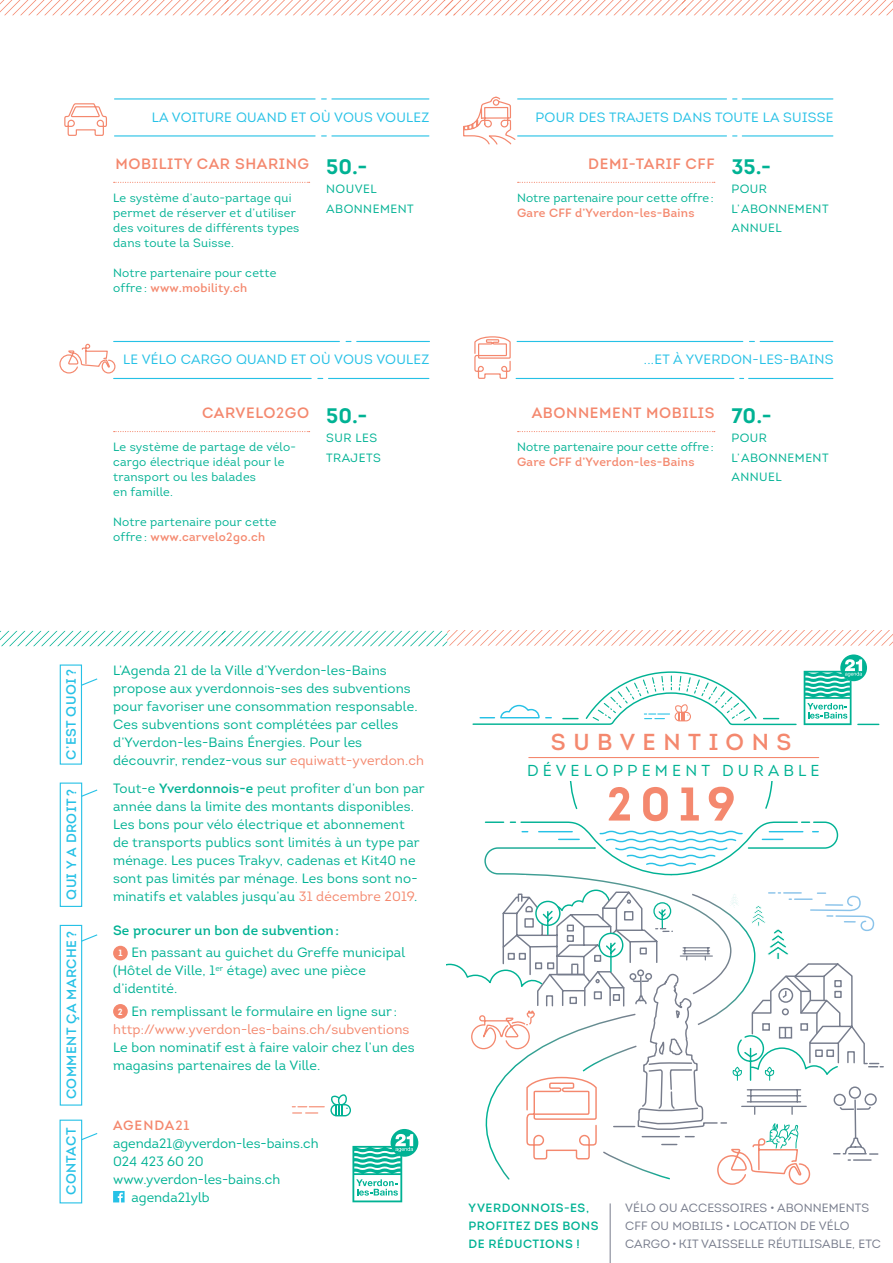
<style>
.page{position:relative;width:893px;height:1263px;background:#fff}
.page>*{position:absolute;margin:0;border:0;box-sizing:border-box;transform-origin:0 0}
.t1{font:23.1px "Intro";letter-spacing:.325em;color:#f4886e}
.programme_dates{font:700 21px "Intro";color:#00b294}
.t2{font:15.9px "Intro";letter-spacing:.26em;color:#00b294}
.texte_courant{font:15px "Intro";letter-spacing:.04em;color:#f4886e}
.texte_courant-2{font:13.5px/18px "Intro";letter-spacing:.01em;color:#00b294}
.texte_courant-3{font:13.5px "Intro";letter-spacing:.02em;color:#26c1e6}
.t3{font:13.5px "Intro";letter-spacing:.03em;color:#26c1e6}
.texte_courant-4{font:13.5px "Intro";letter-spacing:.01em;color:#f4886e}
.texte_courant-5{font:13.5px "Intro";letter-spacing:.01em;color:#00b294}
.texte_courant-6{font:13.5px "Intro";letter-spacing:.07em;color:#f4886e}
.texte_courant-7{font:12px/15px "Intro";letter-spacing:.02em;color:#00b294}
.t4{font:12px/18px "Intro";letter-spacing:.01em;color:#777c8c}
.programme_dates-2{font:12px/19.5px "Intro";letter-spacing:.04em;color:#00b294}
.texte_courant-8{font:12px "Intro";letter-spacing:.02em;color:#f4886e}
.t5{font:12px/18px "Intro";letter-spacing:.045em;color:#00b294}
.t6{font:700 9px "Intro";color:#fff}
.s1{color:#f4886e}
.s2{font-style:inherit}
.s3{font-size:11.7px}
</style>
<div class="page">
<svg style="left:804px;top:654px;width:63px;height:38px"></svg>
<svg style="left:472px;top:692px;width:408px;height:67px"></svg>
<svg style="left:584px;top:671px;width:174px;height:51px"></svg>
<svg style="left:552px;top:754px;width:268px;height:5px"></svg>
<hr style="left:529px;top:757px;width:290px;height:1px;background:#f4886e">
<svg style="left:479px;top:704px;width:74px;height:15px"></svg>
<svg style="left:446px;top:781px;width:437px;height:404px"></svg>
<div style="left:60px;top:782px;width:22px;height:125px;border:1px solid #26c1e6"></div>
<div style="left:60px;top:925px;width:22px;height:180px;border:1px solid #26c1e6"></div>
<div style="left:60px;top:1119px;width:22px;height:84px;border:1px solid #26c1e6"></div>
<div style="left:60px;top:664px;width:22px;height:101px;border:1px solid #26c1e6"></div>
<svg style="left:114px;top:182px;width:196px;height:1px"></svg>
<svg style="left:518px;top:182px;width:197px;height:1px"></svg>
<hr style="left:518px;top:135px;width:208px;height:2px;background:#26c1e6">
<hr style="left:742px;top:135px;width:91px;height:2px;background:#26c1e6">
<hr style="left:518px;top:98px;width:208px;height:2px;background:#26c1e6">
<hr style="left:742px;top:98px;width:91px;height:2px;background:#26c1e6">
<svg style="left:463px;top:96px;width:53px;height:49px"></svg>
<hr style="left:115px;top:135px;width:200px;height:2px;background:#26c1e6">
<hr style="left:332px;top:135px;width:97px;height:2px;background:#26c1e6">
<hr style="left:115px;top:98px;width:200px;height:2px;background:#26c1e6">
<hr style="left:332px;top:98px;width:97px;height:2px;background:#26c1e6">
<svg style="left:64px;top:103px;width:43px;height:33px"></svg>
<svg style="left:80px;top:933px;width:18px;height:10px"></svg>
<svg style="left:80px;top:1132px;width:18px;height:9px"></svg>
<svg style="left:80px;top:788px;width:18px;height:10px"></svg>
<svg style="left:80px;top:677px;width:18px;height:10px"></svg>
<div style="left:113px;top:946px;width:15px;height:14px;background:#f4886e;border-radius:50%"></div>
<div style="left:113px;top:1004px;width:15px;height:15px;background:#f4886e;border-radius:50%"></div>
<svg style="left:518px;top:431px;width:197px;height:1px"></svg>
<hr style="left:517px;top:341px;width:226px;height:1px;background:#26c1e6">
<hr style="left:760px;top:341px;width:73px;height:1px;background:#26c1e6">
<hr style="left:516px;top:378px;width:218px;height:1px;background:#26c1e6">
<hr style="left:749px;top:378px;width:84px;height:1px;background:#26c1e6">
<hr style="left:114px;top:378px;width:197px;height:1px;background:#26c1e6">
<hr style="left:328px;top:378px;width:101px;height:1px;background:#26c1e6">
<hr style="left:114px;top:341px;width:225px;height:1px;background:#26c1e6">
<hr style="left:357px;top:341px;width:72px;height:1px;background:#26c1e6">
<svg style="left:114px;top:431px;width:196px;height:1px"></svg>
<svg style="left:59px;top:343px;width:57px;height:31px"></svg>
<svg style="left:0;top:0;width:893px;height:15px"></svg>
<svg style="left:0;top:631px;width:893px;height:15px"></svg>
<svg style="left:474px;top:337px;width:37px;height:42px"></svg>
<svg style="left:113px;top:1191px;width:12px;height:11px"></svg>
<svg style="left:330px;top:1094px;width:21px;height:22px"></svg>
<svg style="left:292px;top:1106px;width:32px;height:7px"></svg>
<svg style="left:352px;top:1129px;width:66px;height:73px"></svg>
<hr style="left:610px;top:1203px;width:1px;height:60px;background:#777c8c">
<p class="texte_courant-3" style="left:152px;top:109px;width:279px">LA VOITURE QUAND ET OÙ VOUS VOULEZ</p>
<p class="texte_courant" style="left:116px;top:154px;width:195px">MOBILITY CAR SHARING</p>
<p class="texte_courant-7" style="left:113px;top:191px;width:188px">Le système d’auto-partage qui permet de réserver et d’utiliser des voitures de différents types dans toute la Suisse.</p>
<p class="texte_courant-7" style="left:113px;top:266px;width:165px">Notre partenaire pour cette offre : <span class="s1">www.mobility.ch</span></p>
<p class="programme_dates" style="left:326px;top:153px;width:43px">50.-</p>
<p class="programme_dates-2" style="left:326px;top:179px;width:89px">NOUVEL<br>ABONNEMENT</p>
<p class="texte_courant-3" style="left:123px;top:351px;width:308px">LE VÉLO CARGO QUAND ET OÙ VOUS VOULEZ</p>
<p class="texte_courant" style="left:202px;top:404px;width:109px">CARVELO2GO</p>
<p class="texte_courant-7" style="left:113px;top:440px;width:185px">Le système de partage de vélo&shy;cargo électrique idéal pour le transport ou les balades</p>
<p class="texte_courant-7" style="left:113px;top:485px;width:61px">en famille.</p>
<p class="texte_courant-7" style="left:113px;top:515px;width:165px">Notre partenaire pour cette offre : <span class="s1">www.carvelo2go.ch</span></p>
<p class="programme_dates" style="left:326px;top:402px;width:43px">50.-</p>
<p class="programme_dates-2" style="left:326px;top:428px;width:56px">SUR LES<br>TRAJETS</p>
<p class="texte_courant-3" style="left:535px;top:109px;width:299px">POUR DES TRAJETS DANS TOUTE LA SUISSE</p>
<p class="texte_courant" style="left:588px;top:154px;width:128px">DEMI-TARIF CFF</p>
<p class="texte_courant-7" style="left:517px;top:191px;width:198px">Notre partenaire pour cette offre :</p>
<p class="texte_courant-8" style="left:517px;top:205px;width:179px">Gare CFF d’Yverdon-les-Bains</p>
<p class="programme_dates" style="left:731px;top:153px;width:41px">35.-</p>
<p class="programme_dates-2" style="left:731px;top:179px;width:37px">POUR</p>
<p class="programme_dates-2" style="left:731px;top:199px;width:99px">L’ABONNEMENT</p>
<p class="programme_dates-2" style="left:731px;top:218px;width:52px">ANNUEL</p>
<p class="texte_courant-3" style="left:644px;top:351px;width:191px">...ET À YVERDON-LES-BAINS</p>
<p class="texte_courant" style="left:532px;top:404px;width:184px">ABONNEMENT MOBILIS</p>
<p class="texte_courant-7" style="left:517px;top:440px;width:198px">Notre partenaire pour cette offre :</p>
<p class="texte_courant-8" style="left:517px;top:455px;width:179px">Gare CFF d’Yverdon-les-Bains</p>
<p class="programme_dates" style="left:731px;top:402px;width:42px">70.-</p>
<p class="programme_dates-2" style="left:731px;top:428px;width:37px">POUR</p>
<p class="programme_dates-2" style="left:731px;top:448px;width:99px">L’ABONNEMENT</p>
<p class="programme_dates-2" style="left:731px;top:467px;width:52px">ANNUEL</p>
<p class="t3" style="left:63px;top:760px;width:92px;rotate:-90deg">C’EST QUOI ?</p>
<p class="t3" style="left:63px;top:900px;width:112px;rotate:-90deg">QUI Y A DROIT ?</p>
<p class="t3" style="left:63px;top:1099px;width:170px;rotate:-90deg">COMMENT ÇA MARCHE ?</p>
<p class="t3" style="left:63px;top:1195px;width:69px;rotate:-90deg">CONTACT</p>
<p class="texte_courant-2" style="left:113px;top:661px;width:275px">L’Agenda 21 de la Ville d’Yverdon-les-Bains</p>
<p class="texte_courant-2" style="left:113px;top:679px;width:299px">propose aux yverdonnois-ses des subventions</p>
<p class="texte_courant-2" style="left:113px;top:697px;width:306px">pour favoriser une consommation responsable.</p>
<p class="texte_courant-2" style="left:113px;top:715px;width:313px">Ces subventions sont complétées par celles d’Yverdon-les-Bains Énergies. Pour les découvrir, rendez-vous sur <span class="s1">equiwatt-yverdon.ch</span></p>
<p class="texte_courant-2" style="left:113px;top:779px;width:313px">Tout-e <span class="s2">Yverdonnois-e</span> peut profiter d’un bon par année dans la limite des montants disponibles.</p>
<p class="texte_courant-2" style="left:113px;top:815px;width:293px">Les bons pour vélo électrique et abonnement</p>
<p class="texte_courant-2" style="left:113px;top:833px;width:308px">de transports publics sont limités à un type par ménage. Les puces Trakyv, cadenas et Kit40 ne sont pas limités par ménage. Les bons sont no&shy;minatifs et valables jusqu’au <span class="s1">31 décembre 2019</span>.</p>
<p class="texte_courant-5" style="left:113px;top:922px;width:228px">Se procurer un bon de subvention:</p>
<p class="t6" style="left:118px;top:947px;width:6px">1</p>
<p class="texte_courant-2" style="left:113px;top:944px;width:293px;text-indent:18px">En passant au guichet du Greffe municipal (Hôtel de Ville, 1<sup>er</sup> étage) avec une pièce d’identité.</p>
<p class="t6" style="left:118px;top:1006px;width:6px">2</p>
<p class="texte_courant-2" style="left:132px;top:1002px;width:267px">En remplissant le formulaire en ligne sur:</p>
<p class="texte_courant-4" style="left:113px;top:1020px;width:298px">http://www.yverdon-les-bains.ch/subventions</p>
<p class="texte_courant-2" style="left:113px;top:1038px;width:303px">Le bon nominatif est à faire valoir chez l’un des magasins partenaires de la Ville.</p>
<p class="texte_courant-6" style="left:113px;top:1116px;width:78px">AGENDA21</p>
<p class="texte_courant-2" style="left:113px;top:1135px;width:207px">agenda21@yverdon-les-bains.ch</p>
<p class="texte_courant-2" style="left:113px;top:1153px;width:92px">024 423 60 20</p>
<p class="texte_courant-2" style="left:113px;top:1171px;width:169px">www.yverdon-les-bains.ch</p>
<p class="texte_courant-2" style="left:132px;top:1189px;width:80px">agenda21ylb</p>
<p class="t1" style="left:551px;top:727px;width:242px">SUBVENTIONS</p>
<p class="t2" style="left:527px;top:760px;width:294px">DÉVELOPPEMENT DURABLE</p>
<p class="t5" style="left:469px;top:1199px;width:131px">YVERDONNOIS-ES,<br>PROFITEZ DES BONS</p>
<p class="t5" style="left:469px;top:1235px;width:113px">DE RÉDUCTIONS !</p>
<p class="t4" style="left:625px;top:1199px;width:257px">VÉLO OU ACCESSOIRES • ABONNEMENTS<br>CFF OU <span class="s3">MOBILIS •</span> LOCATION DE VÉLO<br>CARGO • KIT VAISSELLE RÉUTILISABLE, ETC</p>
</div>
